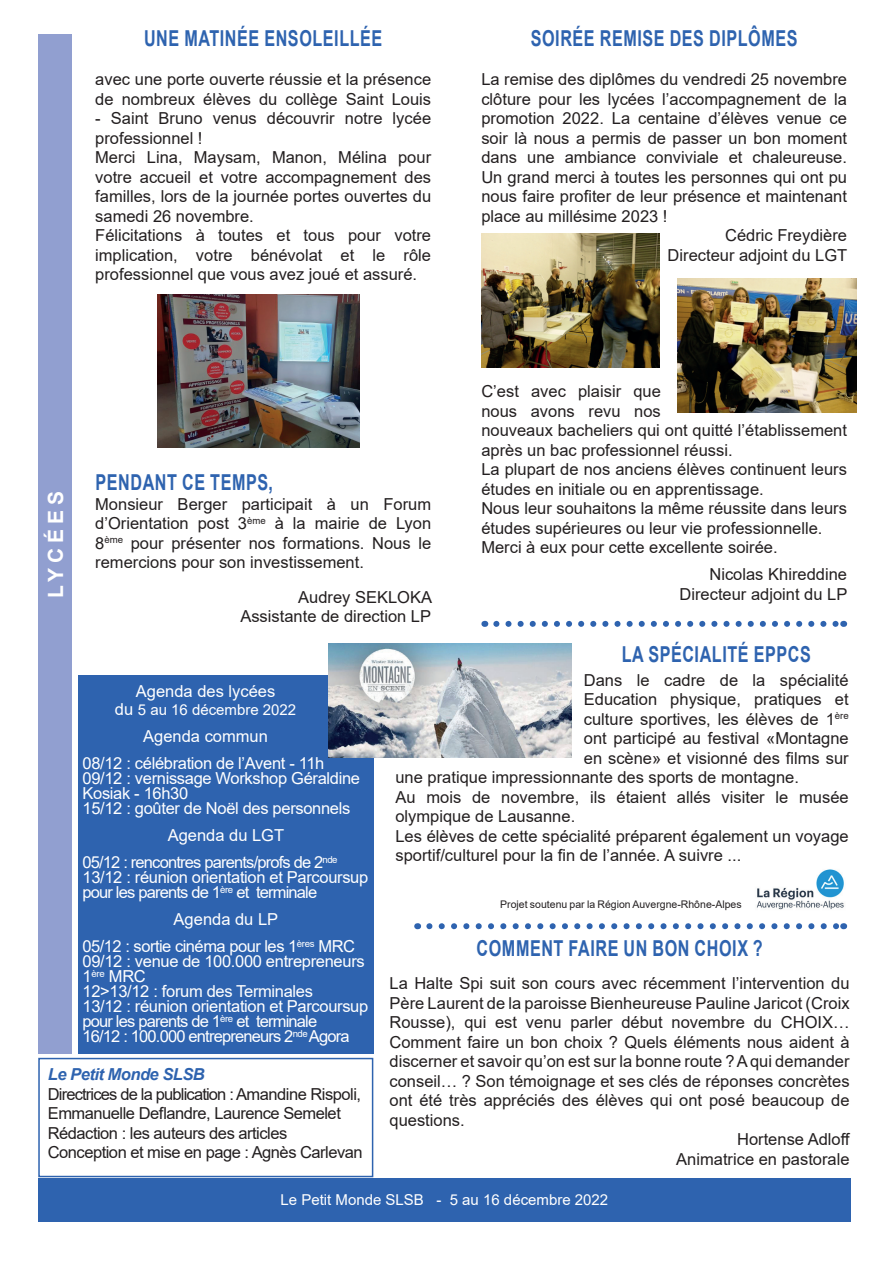
<style>
.page{position:relative;width:893px;height:1263px;background:#fff}
.page>*{position:absolute;margin:0;border:0;box-sizing:border-box;transform-origin:0 0}
.t1{font:700 21.9px "Arial";letter-spacing:.035em;color:#2e63af;scale:.74 1}
.t2{font:700 21px "Arial";letter-spacing:.235em;color:#fff}
.t3{font:16.5px/19.5px "Arial";color:#231f20}
.t4{font:16.5px/15px "Arial";letter-spacing:-.02em;color:#fff}
.t5{font:16.5px/19.5px "Arial";letter-spacing:-.03em;color:#231f20}
.t6{font:16.5px/27px "Arial";letter-spacing:-.05em;color:#fff}
.t7{font:italic 700 16.5px "Arial";letter-spacing:-.03em;color:#2e63af}
.t8{font:16.5px "Arial";color:#fff}
.t9{font:15px "Arial";color:#fff}
.t10{font:10.5px "Arial";color:#231f20}
.s1{font-size:16.5px}
</style>
<div class="page">
<div style="left:38px;top:1178px;width:812px;height:43px;background:#2e63af"></div>
<div style="left:38px;top:1058px;width:335px;height:119px;border:2px solid #2e63af"></div>
<svg style="left:429px;top:923px;width:408px;height:6px"></svg>
<svg style="left:496px;top:621px;width:341px;height:6px"></svg>
<div style="left:38px;top:34px;width:34px;height:1019px;background:#919fd0"></div>
<div style="left:78px;top:675px;width:295px;height:378px;background:#2e63af"></div>
<img style="left:481px;top:234px;width:179px;height:134px">
<img style="left:678px;top:279px;width:178px;height:133px">
<img style="left:157px;top:295px;width:203px;height:153px">
<img style="left:329px;top:643px;width:242px;height:114px">
<img style="left:756px;top:869px;width:88px;height:41px">
<h1 class="t1" style="left:144px;top:23px;width:324px">UNE MATINÉE ENSOLEILLÉE</h1>
<p class="t3" style="left:95px;top:69px;width:337px">avec une porte ouverte réussie et la présence de nombreux élèves du collège Saint Louis</p>
<p class="t3" style="left:95px;top:108px;width:337px">- Saint Bruno venus découvrir notre lycée professionnel !<br>Merci Lina, Maysam, Manon, Mélina pour votre accueil et votre accompagnement des familles, lors de la journée portes ouvertes du samedi 26 novembre.<br>Félicitations à toutes et tous pour votre implication, votre bénévolat et le rôle professionnel que vous avez joué et assuré.</p>
<p class="t2" style="left:41px;top:598px;width:108px;rotate:-90deg">LYCÉES</p>
<h1 class="t1" style="left:96px;top:467px;width:241px">PENDANT CE TEMPS,</h1>
<p class="t3" style="left:95px;top:494px;width:337px;text-align:justify">Monsieur Berger participait à un Forum d’Orientation post 3<sup>ème</sup> à la mairie de Lyon 8<sup>ème</sup> pour présenter nos formations. Nous le remercions pour son investissement.</p>
<p class="t3" style="left:240px;top:587px;width:193px;text-align:right">Audrey SEKLOKA<br>Assistante de direction LP</p>
<h1 class="t1" style="left:531px;top:23px;width:362px">SOIRÉE REMISE DES DIPLÔMES</h1>
<p class="t3" style="left:481px;top:69px;width:367px">La remise des diplômes du vendredi 25 novembre</p>
<p class="t3" style="left:481px;top:89px;width:367px">clôture pour les lycées l’accompagnement de la</p>
<p class="t3" style="left:481px;top:108px;width:367px">promotion 2022. La centaine d’élèves venue ce</p>
<p class="t3" style="left:481px;top:128px;width:367px">soir là nous a permis de passer un bon moment</p>
<p class="t3" style="left:481px;top:147px;width:367px">dans une ambiance conviviale et chaleureuse.</p>
<p class="t3" style="left:481px;top:167px;width:367px">Un grand merci à toutes les personnes qui ont pu</p>
<p class="t3" style="left:481px;top:186px;width:367px">nous faire profiter de leur présence et maintenant</p>
<p class="t3" style="left:481px;top:206px;width:188px">place au millésime 2023 !</p>
<p class="t3" style="left:725px;top:225px;width:123px">Cédric Freydière</p>
<p class="t3" style="left:668px;top:245px;width:181px">Directeur adjoint du LGT</p>
<p class="t3" style="left:481px;top:381px;width:367px">C’est avec plaisir que<br>nous avons revu nos<br>nouveaux bacheliers qui ont quitté l’établissement après un bac professionnel réussi.<br>La plupart de nos anciens élèves continuent leurs études en initiale ou en apprentissage.<br>Nous leur souhaitons la même réussite dans leurs études supérieures ou leur vie professionnelle.<br>Merci à eux pour cette excellente soirée.</p>
<p class="t3" style="left:679px;top:564px;width:169px;text-align:right">Nicolas Khireddine<br>Directeur adjoint du LP</p>
<p class="t8" style="left:136px;top:680px;width:141px">Agenda des lycées</p>
<p class="t9" style="left:115px;top:700px;width:183px"><span class="s1">du</span> 5 au 16 décembre 2022</p>
<p class="t4" style="left:82px;top:723px;width:243px;line-height:27px;text-align:center">Agenda commun<br>08/12 : célébration de l’Avent - 11h</p>
<p class="t4" style="left:82px;top:771px;width:279px">09/12 : vernissage Workshop Géraldine<br>Kosiak - 16h30<br>15/12 : goûter de Noël des personnels</p>
<p class="t6" style="left:82px;top:822px;width:257px;text-indent:85px">Agenda du LGT<br>05/12 : rencontres parents/profs de 2<sup>nde</sup></p>
<p class="t4" style="left:82px;top:870px;width:287px">13/12 : réunion orientation et Parcoursup pour les parents de 1<sup>ère</sup> et terminale</p>
<p class="t4" style="left:82px;top:906px;width:274px;line-height:27px;text-indent:91px">Agenda du LP<br>05/12 : sortie cinéma pour les 1<sup>ères</sup> MRC</p>
<p class="t4" style="left:82px;top:954px;width:287px">09/12 : venue de 100.000 entrepreneurs 1<sup>ère</sup> MRC<br>12&gt;13/12 : forum des Terminales<br>13/12 : réunion orientation et Parcoursup pour les parents de 1<sup>ère</sup> et terminale<br>16/12 : 100.000 entrepreneurs 2<sup>nde</sup> Agora</p>
<p class="t7" style="left:48px;top:1064px;width:159px">Le Petit Monde SLSB</p>
<p class="t5" style="left:48px;top:1084px;width:316px">Directrices de la publication : Amandine Rispoli, Emmanuelle Deflandre, Laurence Semelet Rédaction : les auteurs des articles Conception et mise en page : Agnès Carlevan</p>
<h1 class="t1" style="left:622px;top:638px;width:257px">LA SPÉCIALITÉ EPPCS</h1>
<p class="t3" style="left:584px;top:670px;width:266px">Dans le cadre de la spécialité</p>
<p class="t3" style="left:584px;top:689px;width:266px">Education physique, pratiques et</p>
<p class="t3" style="left:584px;top:709px;width:266px">culture sportives, les élèves de 1<sup>ère</sup></p>
<p class="t3" style="left:584px;top:728px;width:266px">ont participé au festival «Montagne</p>
<p class="t3" style="left:584px;top:748px;width:266px">en scène» et visionné des films sur</p>
<p class="t3" style="left:395px;top:767px;width:405px">une pratique impressionnante des sports de montagne.</p>
<p class="t3" style="left:395px;top:787px;width:455px">Au mois de novembre, ils étaient allés visiter le musée</p>
<p class="t3" style="left:395px;top:806px;width:181px">olympique de Lausanne.</p>
<p class="t3" style="left:395px;top:826px;width:455px">Les élèves de cette spécialité préparent également un voyage</p>
<p class="t3" style="left:395px;top:845px;width:347px">sportif/culturel pour la fin de l’année. A suivre ...</p>
<p class="t10" style="left:500px;top:897px;width:243px">Projet soutenu par la Région Auvergne-Rhône-Alpes</p>
<h1 class="t1" style="left:477px;top:933px;width:388px">COMMENT FAIRE UN BON CHOIX ?</h1>
<p class="t3" style="left:389px;top:973px;width:462px">La Halte Spi suit son cours avec récemment l’intervention du</p>
<p class="t3" style="left:389px;top:993px;width:462px">Père Laurent de la paroisse Bienheureuse Pauline Jaricot (Croix</p>
<p class="t3" style="left:389px;top:1012px;width:462px">Rousse), qui est venu parler début novembre du CHOIX…</p>
<p class="t3" style="left:389px;top:1032px;width:462px">Comment faire un bon choix ? Quels éléments nous aident à</p>
<p class="t3" style="left:389px;top:1051px;width:462px">discerner et savoir qu’on est sur la bonne route ? A qui demander</p>
<p class="t3" style="left:389px;top:1071px;width:462px">conseil… ? Son témoignage et ses clés de réponses concrètes</p>
<p class="t3" style="left:389px;top:1090px;width:462px">ont été très appréciés des élèves qui ont posé beaucoup de</p>
<p class="t3" style="left:389px;top:1110px;width:77px">questions.</p>
<p class="t3" style="left:737px;top:1129px;width:115px">Hortense Adloff</p>
<p class="t3" style="left:676px;top:1149px;width:175px">Animatrice en pastorale</p>
<p class="t9" style="left:280px;top:1189px;width:329px">Le Petit Monde SLSB - 5 au 16 décembre 2022</p>
</div>
